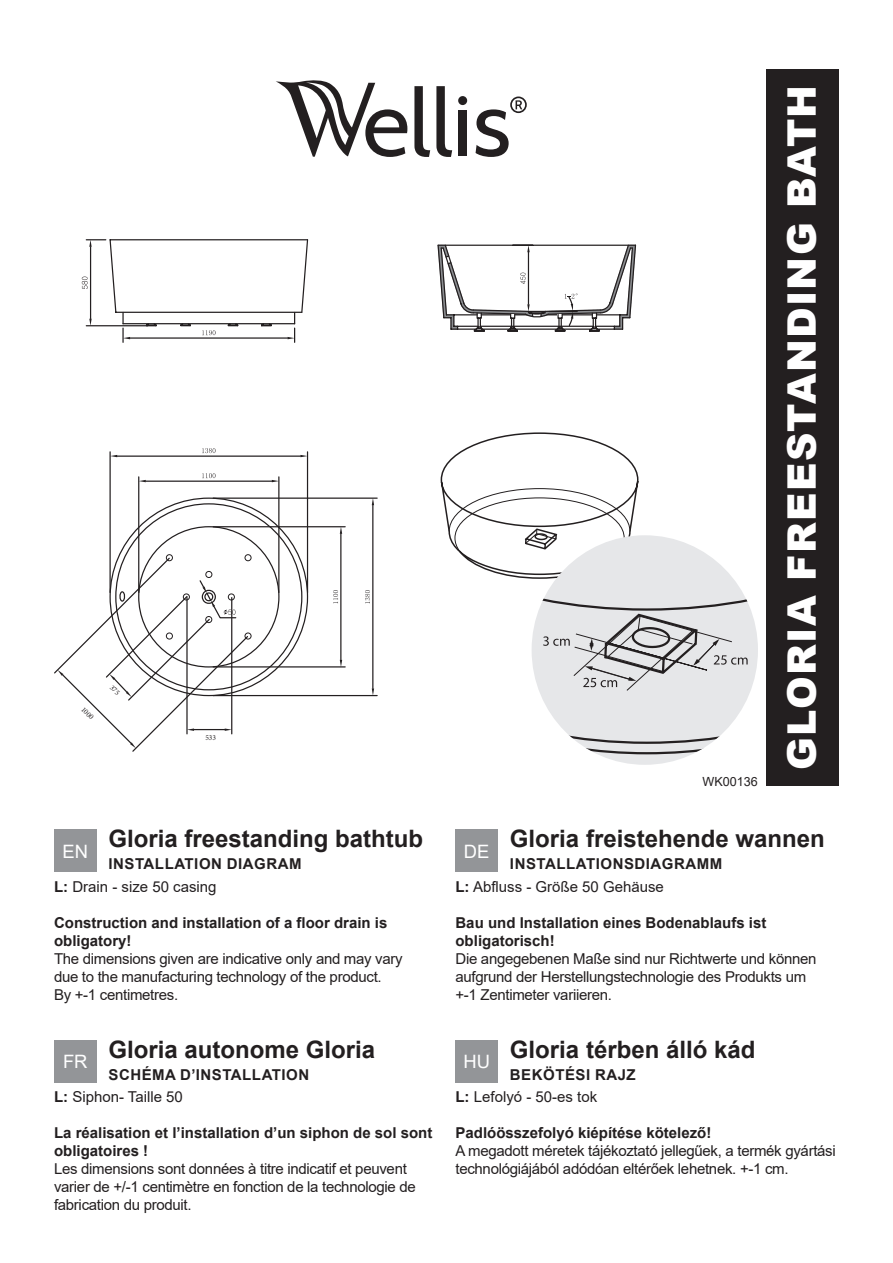
<style>
.page{position:relative;width:893px;height:1263px;background:#fff}
.page>*{position:absolute;margin:0;border:0;box-sizing:border-box;transform-origin:0 0}
.t1{font:900 39.3px "Arial";letter-spacing:.035em;color:#fff}
.t2{font:700 24px "Arial";color:#231f20}
.t3{font:18.45px "Arial";color:#fff}
.t4{font:15px/18px "Arial";letter-spacing:-.02em;color:#231f20}
.t5{font:700 15px/18px "Arial";color:#231f20}
.t6{font:15px "Arial";color:#231f20}
.t7{font:700 15px "Arial";letter-spacing:.035em;color:#231f20}
.t8{font:12.6px "Arial";color:#231f20}
.t9{font:7.5px "Minion Pro";color:#231f20}
.s1{font-weight:700}
</style>
<div class="page">
<div style="left:766px;top:70px;width:73px;height:716px;background:#231f20"></div>
<div style="left:458px;top:96px;width:9px;height:9px;background:#231f20;border-radius:50%"></div>
<svg style="left:414px;top:86px;width:16px;height:71px"></svg>
<svg style="left:436px;top:86px;width:16px;height:71px"></svg>
<div style="left:458px;top:110px;width:9px;height:46px;background:#231f20"></div>
<svg style="left:476px;top:97px;width:51px;height:60px"></svg>
<svg style="left:276px;top:80px;width:131px;height:77px"></svg>
<div style="left:54px;top:830px;width:43px;height:42px;background:#939598"></div>
<div style="left:455px;top:830px;width:43px;height:42px;background:#939598"></div>
<div style="left:54px;top:1040px;width:43px;height:43px;background:#939598"></div>
<div style="left:455px;top:1040px;width:43px;height:43px;background:#939598"></div>
<hr style="left:372px;top:505px;width:1px;height:183px;background:#231f20">
<hr style="left:213px;top:695px;width:164px;height:1px;background:#231f20">
<hr style="left:213px;top:497px;width:164px;height:2px;background:#231f20">
<svg style="left:372px;top:498px;width:2px;height:7px"></svg>
<svg style="left:372px;top:688px;width:2px;height:7px"></svg>
<svg style="left:365px;top:590px;width:5px;height:14px"></svg>
<hr style="left:117px;top:455px;width:183px;height:2px;background:#231f20">
<hr style="left:307px;top:452px;width:1px;height:140px;background:#231f20">
<hr style="left:109px;top:452px;width:2px;height:140px;background:#231f20">
<svg style="left:110px;top:455px;width:7px;height:2px"></svg>
<svg style="left:300px;top:455px;width:7px;height:2px"></svg>
<svg style="left:202px;top:448px;width:13px;height:6px"></svg>
<hr style="left:340px;top:534px;width:1px;height:126px;background:#231f20">
<hr style="left:213px;top:666px;width:132px;height:1px;background:#231f20">
<hr style="left:213px;top:526px;width:132px;height:1px;background:#231f20">
<svg style="left:340px;top:527px;width:2px;height:7px"></svg>
<svg style="left:340px;top:660px;width:2px;height:7px"></svg>
<svg style="left:333px;top:590px;width:5px;height:14px"></svg>
<hr style="left:146px;top:480px;width:126px;height:2px;background:#231f20">
<hr style="left:278px;top:477px;width:1px;height:115px;background:#231f20">
<hr style="left:138px;top:477px;width:1px;height:115px;background:#231f20">
<svg style="left:139px;top:480px;width:7px;height:2px"></svg>
<svg style="left:272px;top:480px;width:7px;height:2px"></svg>
<svg style="left:202px;top:473px;width:13px;height:6px"></svg>
<svg style="left:82px;top:239px;width:227px;height:103px"></svg>
<svg style="left:437px;top:244px;width:200px;height:88px"></svg>
<svg style="left:539px;top:691px;width:211px;height:64px"></svg>
<svg style="left:440px;top:432px;width:318px;height:259px"></svg>
<svg style="left:54px;top:497px;width:255px;height:255px"></svg>
<p class="t9" style="left:86px;top:704px;width:16px;rotate:46deg">1000</p>
<p class="t9" style="left:205px;top:732px;width:12px">533</p>
<h2 class="t2" style="left:108px;top:822px;width:316px">Gloria freestanding bathtub</h2>
<h3 class="t7" style="left:108px;top:853px;width:195px">INSTALLATION DIAGRAM</h3>
<h4 class="t3" style="left:62px;top:838px;width:27px">EN</h4>
<h4 class="t3" style="left:464px;top:838px;width:27px">DE</h4>
<h5 class="t8" style="left:703px;top:773px;width:57px">WK00136</h5>
<h1 class="t1" style="left:773px;top:770px;width:687px;rotate:-90deg">GLORIA FREESTANDING BATH</h1>
<h2 class="t2" style="left:510px;top:822px;width:316px">Gloria freistehende wannen</h2>
<h3 class="t7" style="left:510px;top:853px;width:214px">INSTALLATIONSDIAGRAMM</h3>
<p class="t6" style="left:54px;top:876px;width:164px"><span class="s1">L:</span> Drain - size 50 casing</p>
<h3 class="t5" style="left:54px;top:913px;width:335px">Construction and installation of a floor drain is obligatory!</h3>
<p class="t4" style="left:54px;top:949px;width:350px">The dimensions given are indicative only and may vary due to the manufacturing technology of the product.<br>By +-1 centimetres.</p>
<p class="t6" style="left:455px;top:876px;width:210px"><span class="s1">L:</span> Abfluss - Größe 50 Gehäuse</p>
<h3 class="t5" style="left:455px;top:913px;width:312px">Bau und Installation eines Bodenablaufs ist obligatorisch!</h3>
<p class="t4" style="left:455px;top:949px;width:363px">Die angegebenen Maße sind nur Richtwerte und können aufgrund der Herstellungstechnologie des Produkts um +-1 Zentimeter variieren.</p>
<h2 class="t2" style="left:108px;top:1032px;width:268px">Gloria autonome Gloria</h2>
<h3 class="t7" style="left:108px;top:1064px;width:202px">SCHÉMA D’INSTALLATION</h3>
<h4 class="t3" style="left:63px;top:1049px;width:26px">FR</h4>
<h4 class="t3" style="left:463px;top:1049px;width:28px">HU</h4>
<h2 class="t2" style="left:510px;top:1032px;width:247px">Gloria térben álló kád</h2>
<h3 class="t7" style="left:510px;top:1064px;width:127px">BEKÖTÉSI RAJZ</h3>
<p class="t6" style="left:54px;top:1087px;width:130px"><span class="s1">L:</span> Siphon- Taille 50</p>
<h3 class="t5" style="left:54px;top:1124px;width:380px">La réalisation et l’installation d’un siphon de sol sont obligatoires !</h3>
<p class="t4" style="left:54px;top:1160px;width:363px">Les dimensions sont données à titre indicatif et peuvent varier de +/-1 centimètre en fonction de la technologie de fabrication du produit.</p>
<p class="t6" style="left:455px;top:1087px;width:143px"><span class="s1">L:</span> Lefolyó - 50-es tok</p>
<h3 class="t5" style="left:455px;top:1124px;width:257px">Padlóösszefolyó kiépítése kötelező!</h3>
<p class="t4" style="left:455px;top:1142px;width:382px">A megadott méretek tájékoztató jellegűek, a termék gyártási technológiájából adódóan eltérőek lehetnek. +-1 cm.</p>
</div>
